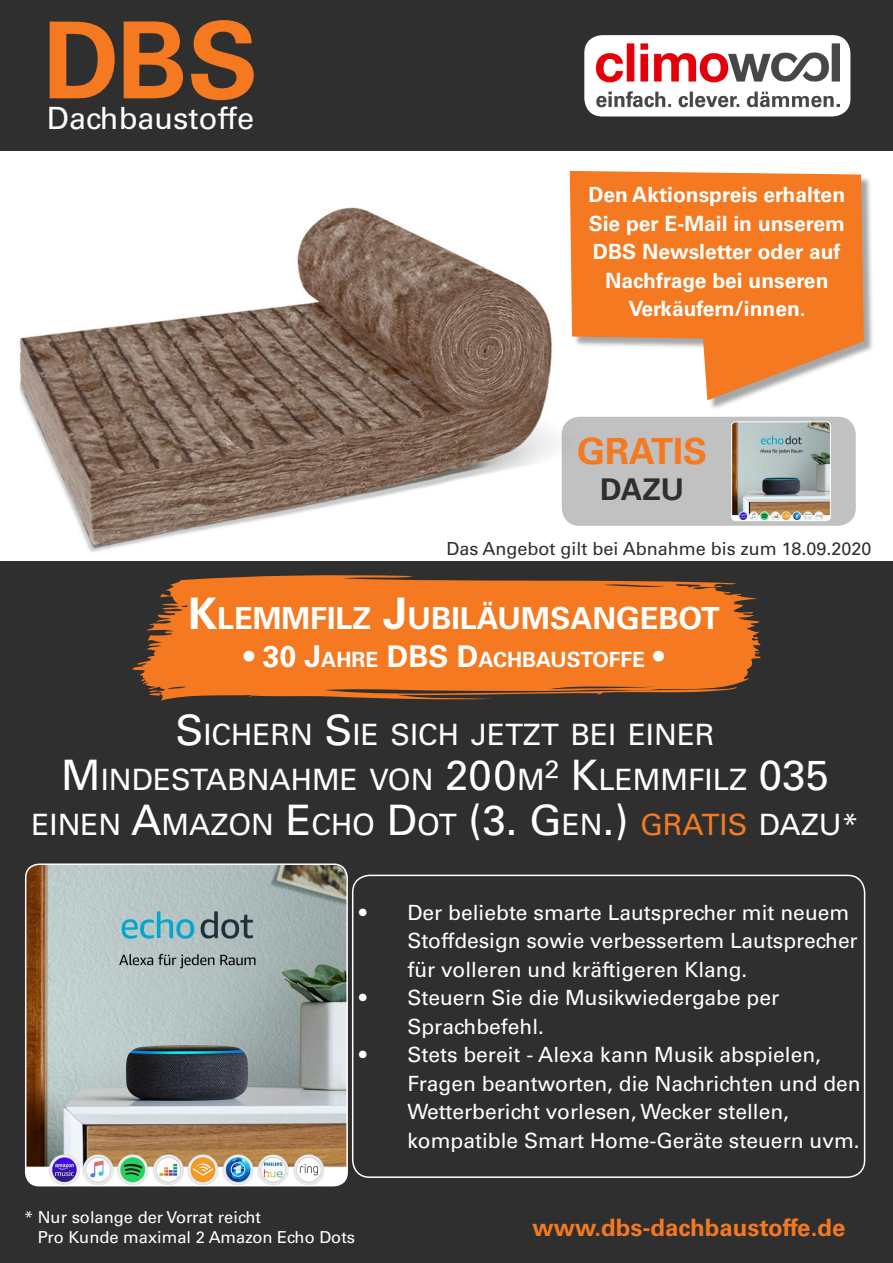
<style>
.page{position:relative;width:893px;height:1263px;background:#2f2f2f}
.page>*{position:absolute;margin:0;border:0;box-sizing:border-box;transform-origin:0 0}
.t1{font:700 106.5px "Univers LT Std";color:#f47921}
.t2{font:700 36px "Univers LT Std";color:#f47921}
.t3{font:30.6px "Univers LT Std";color:#fff}
.t4{font:700 30.45px "Univers LT Std";color:#fff}
.t5{font:700 30px "Univers LT Std";color:#2f2f2f}
.t6{font:29.4px/45px "Univers LT Std";color:#fff;text-align:center}
.t7{font:700 24px "Univers LT Std";color:#f47921}
.t8{font:21px/28.5px "Univers LT Std";color:#fff}
.t9{font:700 21px/28.5px "Univers LT Std";color:#fff;text-align:center}
.t10{font:700 21px "Univers LT Std";color:#fff}
.t11{font:18px "Univers LT Std";color:#2f2f2f}
.t12{font:16.5px "Univers LT Std";color:#fff}
.s1{font-size:43.5px}
.s2{font-size:30px}
.s3{font-size:42px}
.s4{color:#f47921}
</style>
<div class="page">
<div style="left:0;top:151px;width:893px;height:410px;background:#fff"></div>
<img style="left:19px;top:207px;width:670px;height:345px">
<svg style="left:132px;top:575px;width:629px;height:125px;background:#d66d23"></svg>
<div style="left:584px;top:35px;width:266px;height:81px;background:#fff;border-radius:18px"></div>
<img style="left:595px;top:43px;width:244px;height:65px">
<img style="left:26px;top:866px;width:321px;height:320px">
<div style="left:25px;top:863px;width:323px;height:323px;border:2px solid #fff;border-radius:13px"></div>
<div style="left:571px;top:172px;width:303px;height:239px;background:#231f20;opacity:.4"></div>
<svg style="left:699px;top:341px;width:165px;height:59px"></svg>
<div style="left:570px;top:171px;width:294px;height:170px;background:#f47921"></div>
<div style="left:352px;top:875px;width:513px;height:303px;border:2px solid #fff;border-radius:17px"></div>
<div style="left:562px;top:417px;width:294px;height:109px;background:#c1c1c1;border-radius:18px"></div>
<img style="left:732px;top:422px;width:98px;height:97px">
<div style="left:731px;top:422px;width:100px;height:99px;border:1px solid #fff;border-radius:4px"></div>
<p class="t1" style="left:43px;top:-2px;width:217px">DBS</p>
<p class="t3" style="left:47px;top:100px;width:209px">Dachbaustoffe</p>
<p class="t9" style="left:588px;top:181px;width:258px">Den Aktionspreis erhalten<br>Sie per E-Mail in unserem<br>DBS Newsletter oder auf<br>Nachfrage bei unseren<br>Verkäufern/innen.</p>
<p class="t2" style="left:577px;top:430px;width:132px">GRATIS</p>
<p class="t5" style="left:600px;top:472px;width:85px">DAZU</p>
<p class="t11" style="left:446px;top:538px;width:427px">Das Angebot gilt bei Abnahme bis zum 18.09.2020</p>
<p class="t4" style="left:188px;top:600px;width:533px"><span class="s1">K</span>LEMMFILZ <span class="s1">J</span>UBILÄUMSANGEBOT</p>
<p class="t10" style="left:244px;top:647px;width:421px"><span class="s2">• 30 J</span>AHRE <span class="s2">DBS D</span>ACHBAUSTOFFE <span class="s2">•</span></p>
<p class="t6" style="left:32px;top:712px;width:828px"><span class="s3">S</span>ICHERN <span class="s3">S</span>IE SICH JETZT BEI EINER<br><span class="s3">M</span>INDESTABNAHM E VON <span class="s3">200</span>M<span class="s3">² K</span>LEMM FILZ <span class="s3">035<br></span>EINEN <span class="s3">A</span>MAZON <span class="s3">E</span>CHO <span class="s3">D</span>OT <span class="s3">(3. G</span>EN<span class="s3">.)</span> <span class="s4">GRATIS</span> DAZU<span class="s2">*</span></p>
<p class="t8" style="left:407px;top:898px;width:452px;text-indent:-48px">• Der beliebte smarte Lautsprecher mit neuem<br>Stoffdesign sowie verbessertem Lautsprecher für volleren und kräftigeren Klang.</p>
<p class="t8" style="left:407px;top:984px;width:373px;text-indent:-48px">• Steuern Sie die Musikwiedergabe per<br>Sprachbefehl.</p>
<p class="t8" style="left:407px;top:1041px;width:455px;text-indent:-48px">• Stets bereit - Alexa kann Musik abspielen,<br>Fragen beantworten, die Nachrichten und den</p>
<p class="t8" style="left:407px;top:1098px;width:383px">Wetterbericht vorlesen, Wecker stellen,</p>
<p class="t8" style="left:407px;top:1126px;width:454px">kompatible Smart Home-Geräte steuern uvm.</p>
<p class="t12" style="left:24px;top:1207px;width:239px">* Nur solange der Vorrat reicht</p>
<p class="t12" style="left:38px;top:1227px;width:319px">Pro Kunde maximal 2 Amazon Echo Dots</p>
<p class="t7" style="left:532px;top:1213px;width:314px">www.dbs-dachbaustoffe.de</p>
</div>
